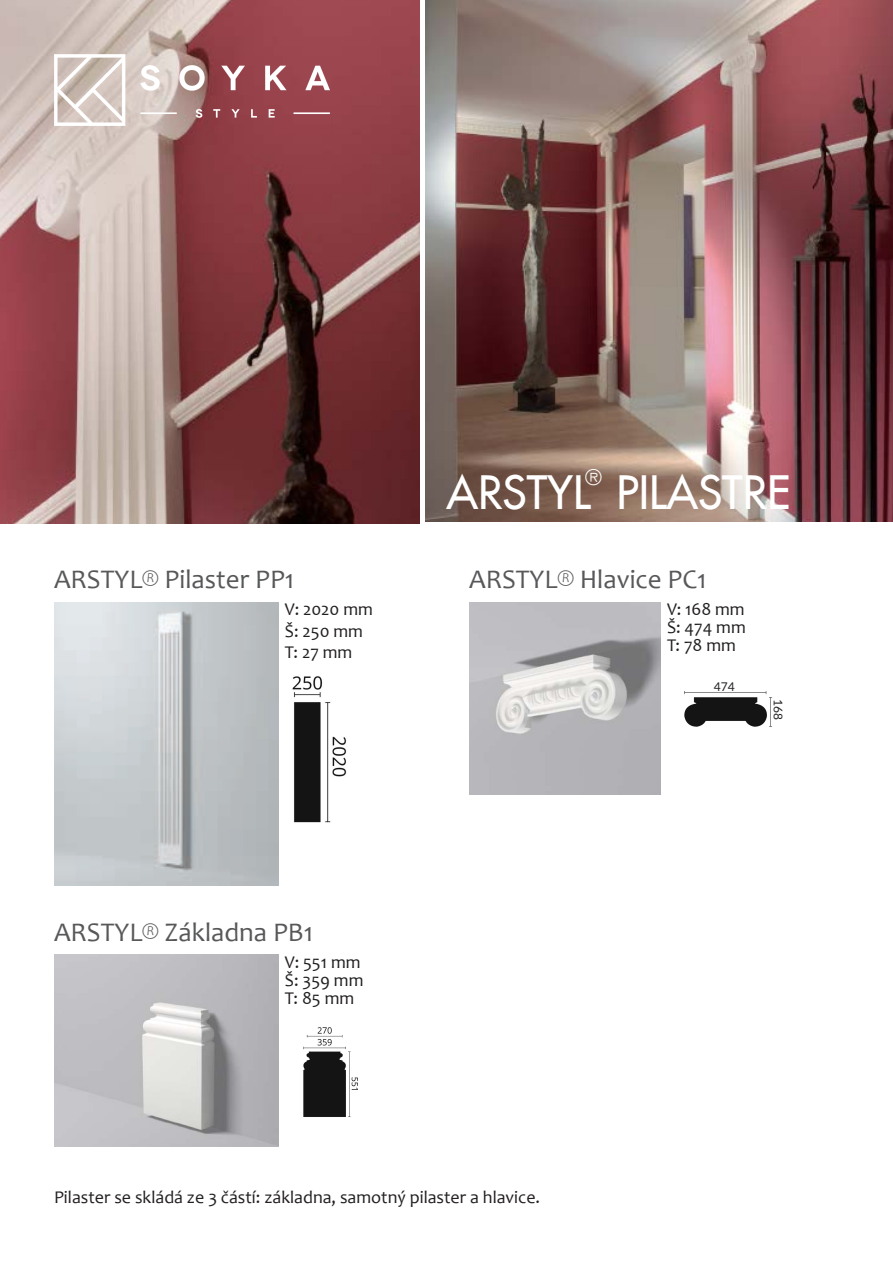
<style>
.page{position:relative;width:893px;height:1263px;background:#fff}
.page>*{position:absolute;margin:0;border:0;box-sizing:border-box;transform-origin:0 0}
.t1{font:45px "Futura LT";color:#fff}
.t2{font:27px "Candara";color:#57585a}
.t3{font:300 21px "Futura LT";color:#fff}
.t4{font:18px "Candara";color:#231f20}
.t5{font:12px "Lato";color:#231f20}
.s1{font-weight:300;font-style:italic}
</style>
<div class="page">
<img style="left:0;top:0;width:419px;height:523px">
<img style="left:425px;top:0;width:468px;height:522px">
<img style="left:54px;top:602px;width:224px;height:283px">
<img style="left:469px;top:602px;width:191px;height:192px">
<img style="left:54px;top:955px;width:224px;height:192px">
<img style="left:292px;top:676px;width:55px;height:147px">
<img style="left:684px;top:691px;width:89px;height:36px">
<div style="left:712px;top:679px;width:25px;height:13px;background:#fff"></div>
<div style="left:772px;top:699px;width:13px;height:29px;background:#fff"></div>
<img style="left:303px;top:1027px;width:55px;height:90px">
<img style="left:54px;top:54px;width:275px;height:71px">
<p class="t2" style="left:54px;top:562px;width:242px">ARSTYL<span class="s1">®</span> Pilaster PP1</p>
<p class="t4" style="left:285px;top:598px;width:89px">V: 2020 mm</p>
<p class="t4" style="left:285px;top:620px;width:80px">Š: 250 mm</p>
<p class="t4" style="left:285px;top:641px;width:69px">T: 27 mm</p>
<p class="t3" style="left:585px;top:464px;width:18px">®</p>
<p class="t1" style="left:446px;top:463px;width:346px">ARSTYL PILASTRE</p>
<p class="t2" style="left:469px;top:562px;width:239px">ARSTYL<span class="s1">®</span> Hlavice PC1</p>
<p class="t4" style="left:667px;top:598px;width:79px">V: 168 mm</p>
<p class="t4" style="left:667px;top:616px;width:80px">Š: 474 mm</p>
<p class="t4" style="left:667px;top:634px;width:70px">T: 78 mm</p>
<p class="t5" style="left:714px;top:679px;width:22px">474</p>
<p class="t5" style="left:785px;top:699px;width:22px;rotate:90deg">168</p>
<p class="t2" style="left:54px;top:915px;width:261px">ARSTYL<span class="s1">®</span> Základna PB1</p>
<p class="t4" style="left:285px;top:950px;width:77px">V: 551 mm</p>
<p class="t4" style="left:285px;top:968px;width:80px">Š: 359 mm</p>
<p class="t4" style="left:285px;top:986px;width:71px">T: 85 mm</p>
<p class="t4" style="left:54px;top:1186px;width:488px">Pilaster se skládá ze 3 částí: základna, samotný pilaster a hlavice.</p>
</div>
